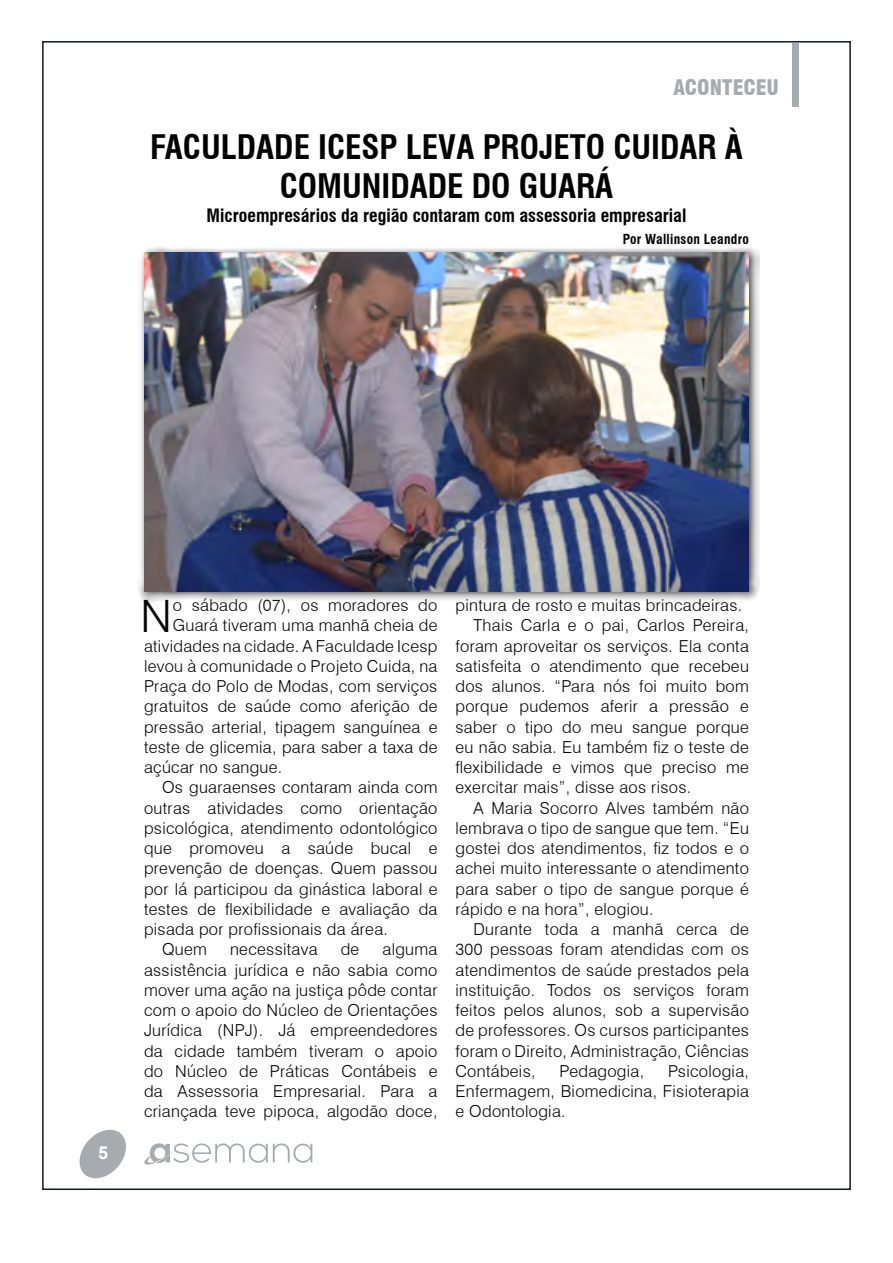
<style>
.page{position:relative;width:893px;height:1263px;background:#fff}
.page>*{position:absolute;margin:0;border:0;box-sizing:border-box;transform-origin:0 0}
.t1{font:300 44.7px "Swiss 721 BT";color:#000}
.t2{font:700 condensed 33px/39.6px "Swiss 721 BT";color:#000;text-align:center}
.t3{font:900 condensed 21px "Swiss 721 BT";letter-spacing:-.005em;color:#a6abaf}
.t4{font:700 condensed 18px "Swiss 721 BT";color:#000}
.t5{font:700 18px "Arial";color:#fff}
.t6{font:300 16.5px/20.2px "Swiss 721 BT";letter-spacing:.02em;color:#000;text-align:justify}
.t7{font:700 condensed 13.5px "Swiss 721 BT";letter-spacing:.02em;color:#000}
</style>
<div class="page">
<svg style="left:79px;top:1129px;width:47px;height:50px"></svg>
<svg style="left:144px;top:1143px;width:169px;height:22px"></svg>
<div style="left:792px;top:44px;width:7px;height:63px;background:#a6abaf"></div>
<div style="left:138px;top:246px;width:621px;height:356px;background:#000;opacity:.75"></div>
<img style="left:144px;top:252px;width:605px;height:339px">
<p class="t3" style="left:673px;top:75px;width:107px">ACONTECEU</p>
<h2 class="t2" style="left:150px;top:127px;width:594px">FACULDADE ICESP LEVA PROJETO CUIDAR À<br>COMUNIDADE DO GUARÁ</h2>
<p class="t4" style="left:207px;top:205px;width:481px">Microempresários da região contaram com assessoria empresarial</p>
<p class="t7" style="left:623px;top:231px;width:128px">Por Wallinson Leandro</p>
<p class="t5" style="left:98px;top:1140px;width:12px">5</p>
<h1 class="t1" style="left:140px;top:588px;width:33px">N</h1>
<p class="t6" style="left:173px;top:595px;width:266px">o sábado (07), os moradores do</p>
<p class="t6" style="left:173px;top:615px;width:266px">Guará tiveram uma manhã cheia de</p>
<p class="t6" style="left:144px;top:636px;width:295px">atividades na cidade. A Faculdade Icesp</p>
<p class="t6" style="left:144px;top:656px;width:295px">levou à comunidade o Projeto Cuida, na</p>
<p class="t6" style="left:144px;top:676px;width:295px">Praça do Polo de Modas, com serviços</p>
<p class="t6" style="left:144px;top:696px;width:295px">gratuitos de saúde como aferição de</p>
<p class="t6" style="left:144px;top:717px;width:295px">pressão arterial, tipagem sanguínea e</p>
<p class="t6" style="left:144px;top:737px;width:295px">teste de glicemia, para saber a taxa de</p>
<p class="t6" style="left:144px;top:757px;width:140px">açúcar no sangue.</p>
<p class="t6" style="left:162px;top:777px;width:277px">Os guaraenses contaram ainda com</p>
<p class="t6" style="left:144px;top:798px;width:295px">outras atividades como orientação</p>
<p class="t6" style="left:144px;top:818px;width:295px">psicológica, atendimento odontológico</p>
<p class="t6" style="left:144px;top:838px;width:295px">que promoveu a saúde bucal e</p>
<p class="t6" style="left:144px;top:858px;width:295px">prevenção de doenças. Quem passou</p>
<p class="t6" style="left:144px;top:878px;width:295px">por lá participou da ginástica laboral e</p>
<p class="t6" style="left:144px;top:899px;width:295px">testes de flexibilidade e avaliação da</p>
<p class="t6" style="left:144px;top:919px;width:245px">pisada por profissionais da área.</p>
<p class="t6" style="left:162px;top:939px;width:46px">Quem</p>
<p class="t6" style="left:230px;top:939px;width:89px">necessitava</p>
<p class="t6" style="left:341px;top:939px;width:20px">de</p>
<p class="t6" style="left:144px;top:939px;width:295px;text-indent:238px">alguma assistência jurídica e não sabia como mover uma ação na justiça pôde contar com o apoio do Núcleo de Orientações Jurídica (NPJ). Já empreendedores da cidade também tiveram o apoio do Núcleo de Práticas Contábeis e da Assessoria Empresarial. Para a criançada teve pipoca, algodão doce,</p>
<p class="t6" style="left:455px;top:595px;width:288px">pintura de rosto e muitas brincadeiras.</p>
<p class="t6" style="left:473px;top:615px;width:277px">Thais Carla e o pai, Carlos Pereira,</p>
<p class="t6" style="left:455px;top:635px;width:295px">foram aproveitar os serviços. Ela conta</p>
<p class="t6" style="left:455px;top:656px;width:295px">satisfeita o atendimento que recebeu</p>
<p class="t6" style="left:455px;top:676px;width:295px">dos alunos. “Para nós foi muito bom</p>
<p class="t6" style="left:455px;top:696px;width:295px">porque pudemos aferir a pressão e</p>
<p class="t6" style="left:455px;top:716px;width:295px">saber o tipo do meu sangue porque</p>
<p class="t6" style="left:455px;top:737px;width:295px">eu não sabia. Eu também fiz o teste de</p>
<p class="t6" style="left:455px;top:757px;width:295px">flexibilidade e vimos que preciso me</p>
<p class="t6" style="left:455px;top:777px;width:237px">exercitar mais”, disse aos risos.</p>
<p class="t6" style="left:473px;top:797px;width:277px">A Maria Socorro Alves também não</p>
<p class="t6" style="left:455px;top:818px;width:295px">lembrava o tipo de sangue que tem. “Eu</p>
<p class="t6" style="left:455px;top:838px;width:295px">gostei dos atendimentos, fiz todos e o</p>
<p class="t6" style="left:455px;top:858px;width:295px">achei muito interessante o atendimento</p>
<p class="t6" style="left:455px;top:878px;width:295px">para saber o tipo de sangue porque é</p>
<p class="t6" style="left:455px;top:899px;width:200px">rápido e na hora”, elogiou.</p>
<p class="t6" style="left:473px;top:919px;width:277px">Durante toda a manhã cerca de</p>
<p class="t6" style="left:455px;top:939px;width:295px">300 pessoas foram atendidas com os</p>
<p class="t6" style="left:455px;top:959px;width:295px">atendimentos de saúde prestados pela</p>
<p class="t6" style="left:455px;top:980px;width:295px">instituição. Todos os serviços foram</p>
<p class="t6" style="left:455px;top:1000px;width:295px">feitos pelos alunos, sob a supervisão</p>
<p class="t6" style="left:455px;top:1020px;width:295px">de professores. Os cursos participantes</p>
<p class="t6" style="left:455px;top:1040px;width:295px">foram o Direito, Administração, Ciências</p>
<p class="t6" style="left:455px;top:1061px;width:82px">Contábeis,</p>
<p class="t6" style="left:559px;top:1061px;width:86px">Pedagogia,</p>
<p class="t6" style="left:455px;top:1061px;width:295px;text-indent:213px">Psicologia, Enfermagem, Biomedicina, Fisioterapia e Odontologia.</p>
</div>
